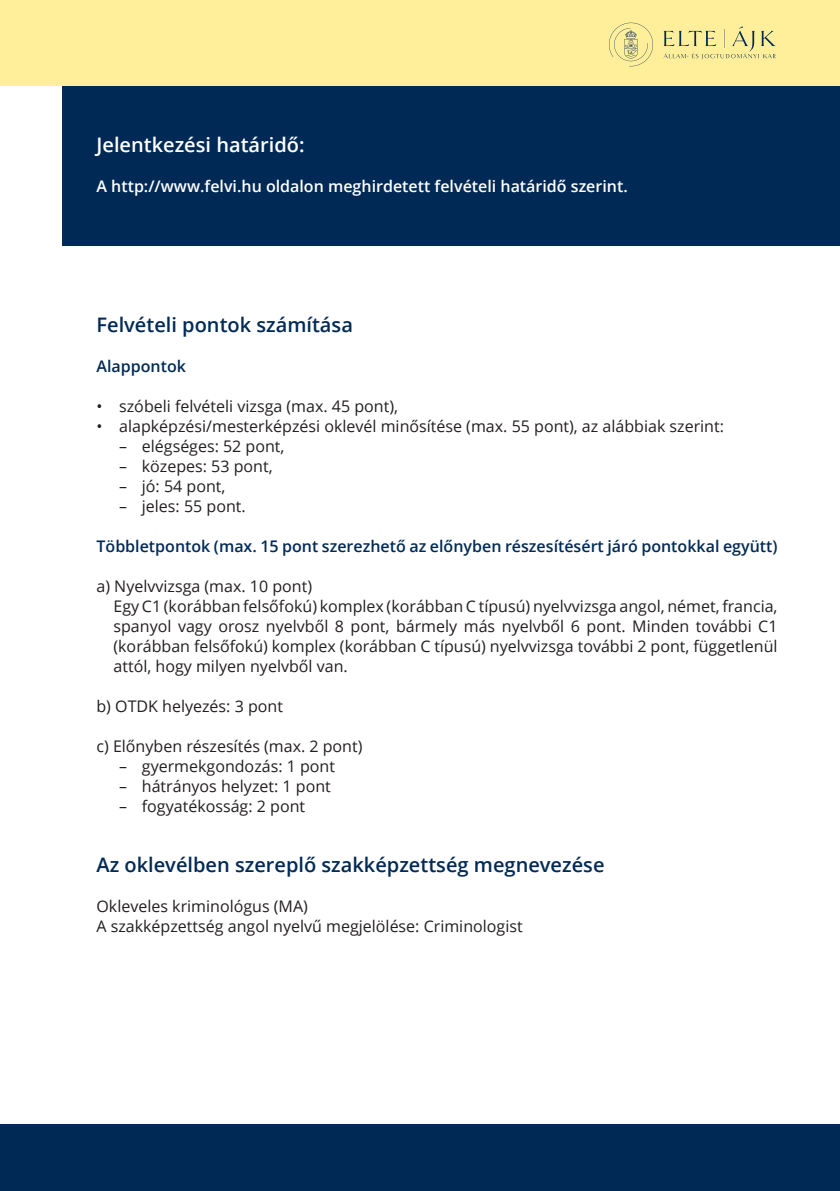
<style>
.page{position:relative;width:840px;height:1191px;background:#fff}
.page>*{position:absolute;margin:0;border:0;box-sizing:border-box;transform-origin:0 0}
.t1{font:600 20px "Open Sans";color:#002a55}
.t2{font:600 20px "Open Sans";color:#fff}
.t3{font:16px/20px "Open Sans";color:#231f20;text-align:justify}
.t4{font:600 16px "Open Sans";color:#002a55}
.t5{font:600 16px "Open Sans";color:#fff}
</style>
<div class="page">
<div style="left:62px;top:63px;width:777px;height:182px;background:#002a55"></div>
<div style="left:0;top:1124px;width:839px;height:67px;background:#002a55"></div>
<div style="left:0;top:0;width:839px;height:85px;background:#ffef9b"></div>
<svg style="left:609px;top:23px;width:43px;height:43px"></svg>
<svg style="left:663px;top:26px;width:112px;height:34px"></svg>
<p class="t2" style="left:96px;top:131px;width:209px">Jelentkezési határidő:</p>
<p class="t5" style="left:96px;top:175px;width:532px">A http://www.felvi.hu oldalon meghirdetett felvételi határidő szerint.</p>
<p class="t1" style="left:96px;top:311px;width:258px">Felvételi pontok számítása</p>
<p class="t4" style="left:96px;top:355px;width:91px">Alappontok</p>
<p class="t3" style="left:96px;top:396px;width:303px">• szóbeli felvételi vizsga (max. 45 pont),</p>
<p class="t3" style="left:96px;top:416px;width:628px">• alapképzési/mesterképzési oklevél minősítése (max. 55 pont), az alábbiak szerint:</p>
<p class="t3" style="left:119px;top:436px;width:167px">– elégséges: 52 pont,</p>
<p class="t3" style="left:119px;top:456px;width:155px">– közepes: 53 pont,</p>
<p class="t3" style="left:119px;top:476px;width:108px">– jó: 54 pont,</p>
<p class="t3" style="left:119px;top:496px;width:128px">– jeles: 55 pont.</p>
<p class="t4" style="left:96px;top:535px;width:682px">Többletpontok (max. 15 pont szerezhető az előnyben részesítésért járó pontokkal együtt)</p>
<p class="t3" style="left:96px;top:576px;width:217px">a) Nyelvvizsga (max. 10 pont)</p>
<p class="t3" style="left:113px;top:596px;width:665px">Egy C1 (korábban felsőfokú) komplex (korábban C típusú) nyelvvizsga angol, német, francia, spanyol vagy orosz nyelvből 8 pont, bármely más nyelvből 6 pont. Minden további C1 (korábban felsőfokú) komplex (korábban C típusú) nyelvvizsga további 2 pont, függetlenül attól, hogy milyen nyelvből van.</p>
<p class="t3" style="left:96px;top:696px;width:188px">b) OTDK helyezés: 3 pont</p>
<p class="t3" style="left:96px;top:736px;width:267px">c) Előnyben részesítés (max. 2 pont)</p>
<p class="t3" style="left:119px;top:756px;width:217px">– gyermekgondozás: 1 pont</p>
<p class="t3" style="left:119px;top:776px;width:213px">– hátrányos helyzet: 1 pont</p>
<p class="t3" style="left:119px;top:796px;width:187px">– fogyatékosság: 2 pont</p>
<p class="t1" style="left:96px;top:851px;width:509px">Az oklevélben szereplő szakképzettség megnevezése</p>
<p class="t3" style="left:96px;top:896px;width:213px">Okleveles kriminológus (MA)</p>
<p class="t3" style="left:96px;top:916px;width:427px">A szakképzettség angol nyelvű megjelölése: Criminologist</p>
</div>
